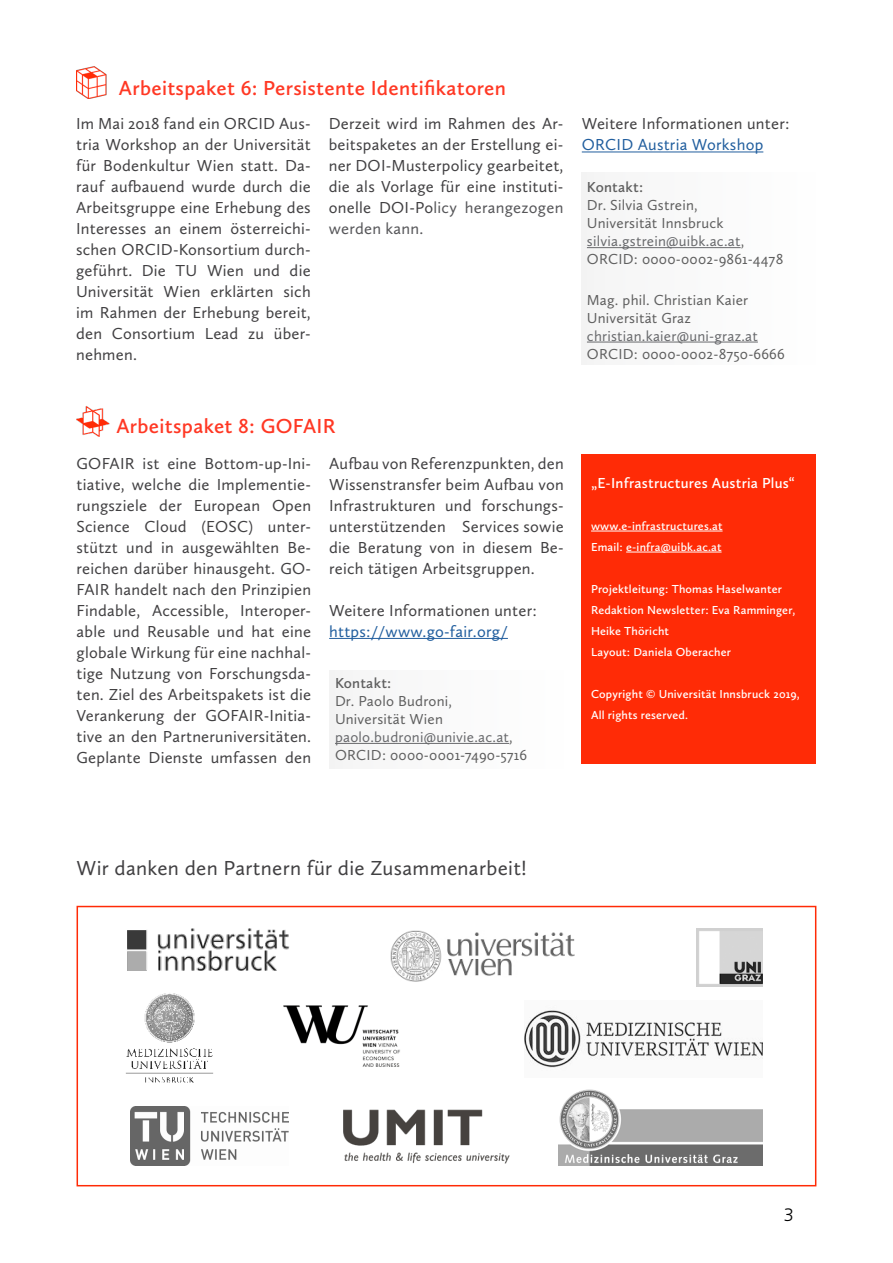
<style>
.page{position:relative;width:893px;height:1263px;background:#fff}
.page>*{position:absolute;margin:0;border:0;box-sizing:border-box;transform-origin:0 0}
.t1{font:600 21px "Calluna Sans";letter-spacing:.015em;color:#ff3824}
.t2{font:21px "Calluna Sans";letter-spacing:.015em;color:#414042}
.t3{font:300 18px "Frutiger";color:#000}
.t4{font:16.5px/21px "Calluna Sans";letter-spacing:.015em;color:#414042;text-align:justify}
.t5{font:16.5px "Calluna Sans";letter-spacing:.015em;color:#215e9e}
.t6{font:15px/18px "Calluna Sans";letter-spacing:.015em;color:#5f5f5f}
.t7{font:600 15px "Calluna Sans";letter-spacing:.015em;color:#fff}
.t8{font:15px "Calluna Sans";letter-spacing:.015em;color:#696a6d}
.t9{font:600 15px "Calluna Sans";letter-spacing:.015em;color:#5f5f5f}
.t10{font:600 12px/21px "Calluna Sans";letter-spacing:.015em;color:#fff}
.s1{color:#565659}
.s2{color:#696a6d}
</style>
<div class="page">
<div style="left:329px;top:670px;width:235px;height:98px;background:#f9f9fa"></div>
<div style="left:581px;top:173px;width:235px;height:192px;background:#f9fafa"></div>
<div style="left:581px;top:454px;width:235px;height:310px;background:#ff2b06"></div>
<img style="left:77px;top:406px;width:33px;height:30px">
<hr style="left:329px;top:638px;width:179px;height:1px;background:#215e9e">
<hr style="left:335px;top:743px;width:174px;height:1px;background:#696a6d">
<hr style="left:591px;top:531px;width:132px;height:1px;background:#fff">
<hr style="left:626px;top:552px;width:96px;height:1px;background:#fff">
<img style="left:77px;top:67px;width:30px;height:31px">
<hr style="left:587px;top:247px;width:154px;height:1px;background:#696a6d">
<hr style="left:587px;top:342px;width:171px;height:1px;background:#696a6d">
<hr style="left:582px;top:152px;width:181px;height:1px;background:#215e9e">
<img style="left:127px;top:928px;width:162px;height:43px">
<img style="left:697px;top:928px;width:65px;height:59px">
<img style="left:390px;top:931px;width:184px;height:51px">
<img style="left:558px;top:1089px;width:204px;height:76px">
<img style="left:524px;top:1010px;width:238px;height:58px">
<img style="left:125px;top:993px;width:89px;height:90px">
<img style="left:130px;top:1106px;width:159px;height:60px">
<img style="left:343px;top:1109px;width:167px;height:55px">
<img style="left:283px;top:1005px;width:117px;height:62px">
<div style="left:77px;top:906px;width:739px;height:280px;border:2px solid #ff2b06"></div>
<p class="t1" style="left:119px;top:75px;width:388px">Arbeitspaket 6: Persistente Identifikatoren</p>
<p class="t4" style="left:76px;top:113px;width:236px">Im Mai 2018 fand ein ORCID Aus&shy;tria Workshop an der Universität für Bodenkultur Wien statt. Da&shy;rauf aufbauend wurde durch die Arbeitsgruppe eine Erhebung des Interesses an einem österreichi&shy;schen ORCID-Konsortium durch&shy;geführt. Die TU Wien und die Universität Wien erklärten sich im Rahmen der Erhebung bereit, den Consortium Lead zu über&shy;nehmen.</p>
<p class="t4" style="left:329px;top:113px;width:236px">Derzeit wird im Rahmen des Ar&shy;beitspaketes an der Erstellung ei&shy;ner DOI-Musterpolicy gearbeitet, die als Vorlage für eine instituti&shy;onelle DOI-Po<span class="s1">licy herangezogen werden kann.</span></p>
<p class="t4" style="left:582px;top:113px;width:209px">Weitere Informationen unter:</p>
<p class="t5" style="left:582px;top:135px;width:183px">ORCID Austria Workshop</p>
<p class="t9" style="left:587px;top:178px;width:58px">Kontakt:</p>
<p class="t6" style="left:587px;top:196px;width:198px">Dr. Silvia Gstrein,<br>Universität Innsbruck <span class="s2">silvia.gstrein@uibk.ac.at</span>,<br>ORCID: 0000-0002-9861-4478</p>
<p class="t6" style="left:587px;top:290px;width:163px">Mag. phil. Christian Kaier<br>Universität Graz</p>
<p class="t8" style="left:587px;top:326px;width:172px">christian.kaier@uni-graz.at</p>
<p class="t6" style="left:587px;top:344px;width:199px">ORCID: 0000-0002-8750-6666</p>
<p class="t1" style="left:116px;top:413px;width:221px">Arbeitspaket 8: GOFAIR</p>
<p class="t4" style="left:77px;top:452px;width:236px">GOFAIR ist eine Bottom-up-Ini&shy;tiative, welche die Implementie&shy;rungsziele der European Open Science Cloud (EOSC) unter&shy;stützt und in ausgewählten Be&shy;reichen darüber hinausgeht. GO-FAIR handelt nach den Prinzipien Findable, Accessible, Interoper&shy;able und Reusable und hat eine globale Wirkung für eine nachhal&shy;tige Nutzung von Forschungsda&shy;ten. Ziel des Arbeitspakets ist die Verankerung der GOFAIR-Initia&shy;tive an den Partneruniversitäten.<br>Geplante Dienste umfassen den</p>
<p class="t4" style="left:329px;top:452px;width:236px">Aufbau von Referenzpunkten, den Wissenstransfer beim Aufbau von Infrastrukturen und forschungs&shy;unterstützenden Services sowie die Beratung von in diesem Be&shy;reich tätigen Arbeitsgruppen.</p>
<p class="t4" style="left:329px;top:599px;width:209px">Weitere Informationen unter:</p>
<p class="t5" style="left:329px;top:621px;width:180px">https://www.go-fair.org/</p>
<p class="t9" style="left:335px;top:674px;width:58px">Kontakt:</p>
<p class="t6" style="left:335px;top:692px;width:194px">Dr. Paolo Budroni,<br>Universität Wien <span class="s2">paolo.budroni@univie.ac.at</span>,<br>ORCID: 0000-0001-7490-5716</p>
<p class="t7" style="left:591px;top:474px;width:205px">„E-Infrastructures Austria Plus“</p>
<p class="t10" style="left:591px;top:515px;width:133px">www.e-infrastructures.at<br>Email: e-infra@uibk.ac.at</p>
<p class="t10" style="left:591px;top:578px;width:206px">Projektleitung: Thomas Haselwanter<br>Redaktion Newsletter: Eva Ramminger,<br>Heike Thöricht<br>Layout: Daniela Oberacher</p>
<p class="t10" style="left:591px;top:683px;width:210px">Copyright © Universität Innsbruck 2019,<br>All rights reserved.</p>
<p class="t2" style="left:77px;top:855px;width:452px">Wir danken den Partnern für die Zusammenarbeit!</p>
<p class="t3" style="left:784px;top:1204px;width:12px">3</p>
</div>
